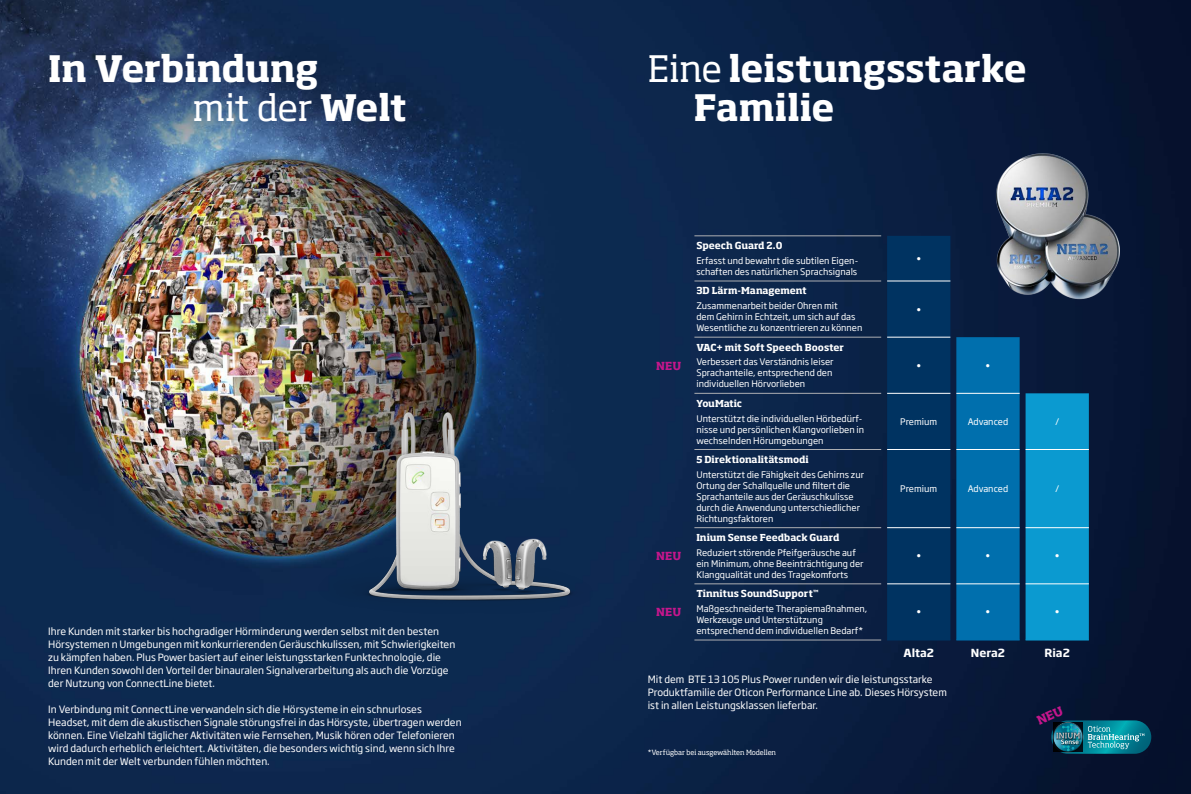
<style>
.page{position:relative;width:1191px;height:794px;background:#fff}
.page>*{position:absolute;margin:0;border:0;box-sizing:border-box;transform-origin:0 0}
.t1{font:700 36px/39.3px "Soho Pro";letter-spacing:-.005em;color:#fff}
.t2{font:700 11px "Soho Gothic Pro";color:#fff}
.t3{font:700 11px "Soho Pro";color:#c5168c}
.t4{font:10px/13px "Soho Gothic Pro";color:#fff}
.t5{font:700 9.5px "Soho Pro";letter-spacing:-.005em;color:#fff}
.t6{font:9px/11px "Soho Gothic Pro";color:#fff}
.t7{font:7px "Soho Pro";letter-spacing:-.005em;color:#fff}
.s1{font-weight:400}
</style>
<div class="page">
<img style="left:0;top:0;width:1191px;height:794px">
<img style="left:971px;top:122px;width:172px;height:198px">
<img style="left:316px;top:412px;width:288px;height:203px">
<svg style="left:1051px;top:720px;width:100px;height:34px"></svg>
<div style="left:887px;top:236px;width:63px;height:404px;background:#003361"></div>
<div style="left:956px;top:337px;width:63px;height:303px;background:#006fad"></div>
<div style="left:1025px;top:393px;width:63px;height:247px;background:#0b9ad0"></div>
<hr style="left:694px;top:236px;width:187px;height:1px;background:#adaeb2">
<hr style="left:694px;top:281px;width:187px;height:1px;background:#adaeb2">
<hr style="left:694px;top:337px;width:187px;height:1px;background:#adaeb2">
<hr style="left:694px;top:393px;width:187px;height:1px;background:#adaeb2">
<hr style="left:694px;top:449px;width:187px;height:1px;background:#adaeb2">
<hr style="left:694px;top:527px;width:187px;height:1px;background:#adaeb2">
<hr style="left:694px;top:583px;width:187px;height:1px;background:#adaeb2">
<hr style="left:694px;top:640px;width:187px;height:1px;background:#adaeb2">
<hr style="left:887px;top:281px;width:63px;height:1px;background:#fff">
<hr style="left:887px;top:337px;width:63px;height:1px;background:#fff">
<hr style="left:887px;top:393px;width:63px;height:1px;background:#fff">
<hr style="left:887px;top:449px;width:63px;height:1px;background:#fff">
<hr style="left:887px;top:527px;width:63px;height:1px;background:#fff">
<hr style="left:887px;top:583px;width:63px;height:1px;background:#fff">
<hr style="left:956px;top:393px;width:63px;height:1px;background:#fff">
<hr style="left:956px;top:449px;width:63px;height:1px;background:#fff">
<hr style="left:956px;top:527px;width:63px;height:1px;background:#fff">
<hr style="left:956px;top:583px;width:63px;height:1px;background:#fff">
<hr style="left:1025px;top:449px;width:63px;height:1px;background:#fff">
<hr style="left:1025px;top:527px;width:63px;height:1px;background:#fff">
<hr style="left:1025px;top:583px;width:63px;height:1px;background:#fff">
<hr style="left:956px;top:640px;width:63px;height:1px;background:#006fad">
<hr style="left:1025px;top:640px;width:63px;height:1px;background:#0b9ad0">
<hr style="left:887px;top:640px;width:63px;height:1px;background:#003361">
<svg style="left:1036px;top:706px;width:108px;height:48px;background:#15566b"></svg>
<h1 class="t1" style="left:193px;top:46px;width:216px;text-indent:-145px">In Verbindung<br><span class="s1">mit der</span> Welt</h1>
<p class="t4" style="left:48px;top:624px;width:409px">Ihre Kunden mit starker bis hochgradiger Hörminderung werden selbst mit den besten Hörsystemen n Umgebungen mit konkurrierenden Geräuschkulissen, mit Schwierigkeiten zu kämpfen haben. Plus Power basiert auf einer leistungsstarken Funktechnologie, die Ihren Kunden sowohl den Vorteil der binauralen Signalverarbeitung als auch die Vorzüge der Nutzung von ConnectLine bietet.</p>
<p class="t4" style="left:48px;top:702px;width:415px">In Verbindung mit ConnectLine verwandeln sich die Hörsysteme in ein schnurloses Headset, mit dem die akustischen Signale störungsfrei in das Hörsyste, übertragen werden können. Eine Vielzahl täglicher Aktivitäten wie Fernsehen, Musik hören oder Telefonieren wird dadurch erheblich erleichtert. Aktivitäten, die besonders wichtig sind, wenn sich Ihre Kunden mit der Welt verbunden fühlen möchten.</p>
<h1 class="t1" style="left:648px;top:46px;width:380px"><span class="s1">Eine</span> leistungsstarke</h1>
<h1 class="t1" style="left:694px;top:86px;width:142px">Familie</h1>
<p class="t3" style="left:656px;top:357px;width:26px">NEU</p>
<p class="t3" style="left:656px;top:548px;width:26px">NEU</p>
<p class="t3" style="left:656px;top:604px;width:26px">NEU</p>
<p class="t5" style="left:696px;top:239px;width:87px">Speech Guard 2.0</p>
<p class="t6" style="left:696px;top:255px;width:163px">Erfasst und bewahrt die subtilen Eigen&shy;schaften des natürlichen Sprachsignals</p>
<p class="t6" style="left:916px;top:253px;width:6px">•</p>
<p class="t5" style="left:696px;top:284px;width:112px">3D Lärm-Management</p>
<p class="t6" style="left:696px;top:300px;width:168px">Zusammenarbeit beider Ohren mit<br>dem Gehirn in Echtzeit, um sich auf das<br>Wesentliche zu konzentrieren zu können</p>
<p class="t6" style="left:916px;top:303px;width:6px">•</p>
<p class="t5" style="left:696px;top:340px;width:149px">VAC+ mit Soft Speech Booster</p>
<p class="t6" style="left:696px;top:356px;width:139px">Verbessert das Verständnis leiser<br>Sprachanteile, entsprechend den individuellen Hörvorlieben</p>
<p class="t6" style="left:916px;top:359px;width:6px">•</p>
<p class="t6" style="left:985px;top:359px;width:6px">•</p>
<p class="t5" style="left:696px;top:396px;width:47px">YouMatic</p>
<p class="t6" style="left:696px;top:412px;width:169px">Unterstützt die individuellen Hörbedürf&shy;nisse und persönlichen Klangvorlieben in wechselnden Hörumgebungen</p>
<p class="t6" style="left:900px;top:415px;width:38px">Premium</p>
<p class="t6" style="left:967px;top:415px;width:42px">Advanced</p>
<p class="t6" style="left:1055px;top:415px;width:5px">/</p>
<p class="t5" style="left:696px;top:452px;width:114px">5 Direktionalitätsmodi</p>
<p class="t6" style="left:696px;top:468px;width:169px">Unterstützt die Fähigkeit des Gehirns zur Ortung der Schallquelle und filtert die Sprachanteile aus der Geräuschkulisse durch die Anwendung unterschiedlicher Richtungsfaktoren</p>
<p class="t6" style="left:900px;top:483px;width:38px">Premium</p>
<p class="t6" style="left:967px;top:483px;width:42px">Advanced</p>
<p class="t6" style="left:1055px;top:483px;width:5px">/</p>
<p class="t5" style="left:696px;top:530px;width:145px">Inium Sense Feedback Guard</p>
<p class="t6" style="left:696px;top:546px;width:169px">Reduziert störende Pfeifgeräusche auf ein Minimum, ohne Beeinträchtigung der<br>Klangqualität und des Tragekomforts</p>
<p class="t6" style="left:916px;top:550px;width:6px">•</p>
<p class="t6" style="left:985px;top:550px;width:6px">•</p>
<p class="t6" style="left:1054px;top:550px;width:6px">•</p>
<p class="t5" style="left:696px;top:587px;width:123px">Tinnitus SoundSupport<sup>™</sup></p>
<p class="t6" style="left:696px;top:603px;width:172px">Maßgeschneiderte Therapiemaßnahmen,<br>Werkzeuge und Unterstützung entsprechend dem individuellen Bedarf*</p>
<p class="t6" style="left:916px;top:606px;width:6px">•</p>
<p class="t6" style="left:985px;top:606px;width:6px">•</p>
<p class="t6" style="left:1054px;top:606px;width:6px">•</p>
<p class="t2" style="left:903px;top:643px;width:32px">Alta2</p>
<p class="t2" style="left:971px;top:643px;width:36px">Nera2</p>
<p class="t2" style="left:1044px;top:643px;width:27px">Ria2</p>
<p class="t4" style="left:647px;top:672px;width:301px">Mit dem BTE 13 105 Plus Power runden wir die leistungsstarke<br>Produktfamilie der Oticon Performance Line ab. Dieses Hörsystem ist in allen Leistungsklassen lieferbar.</p>
<p class="t7" style="left:647px;top:747px;width:130px">*Verfügbar bei ausgewählten Modellen</p>
</div>
